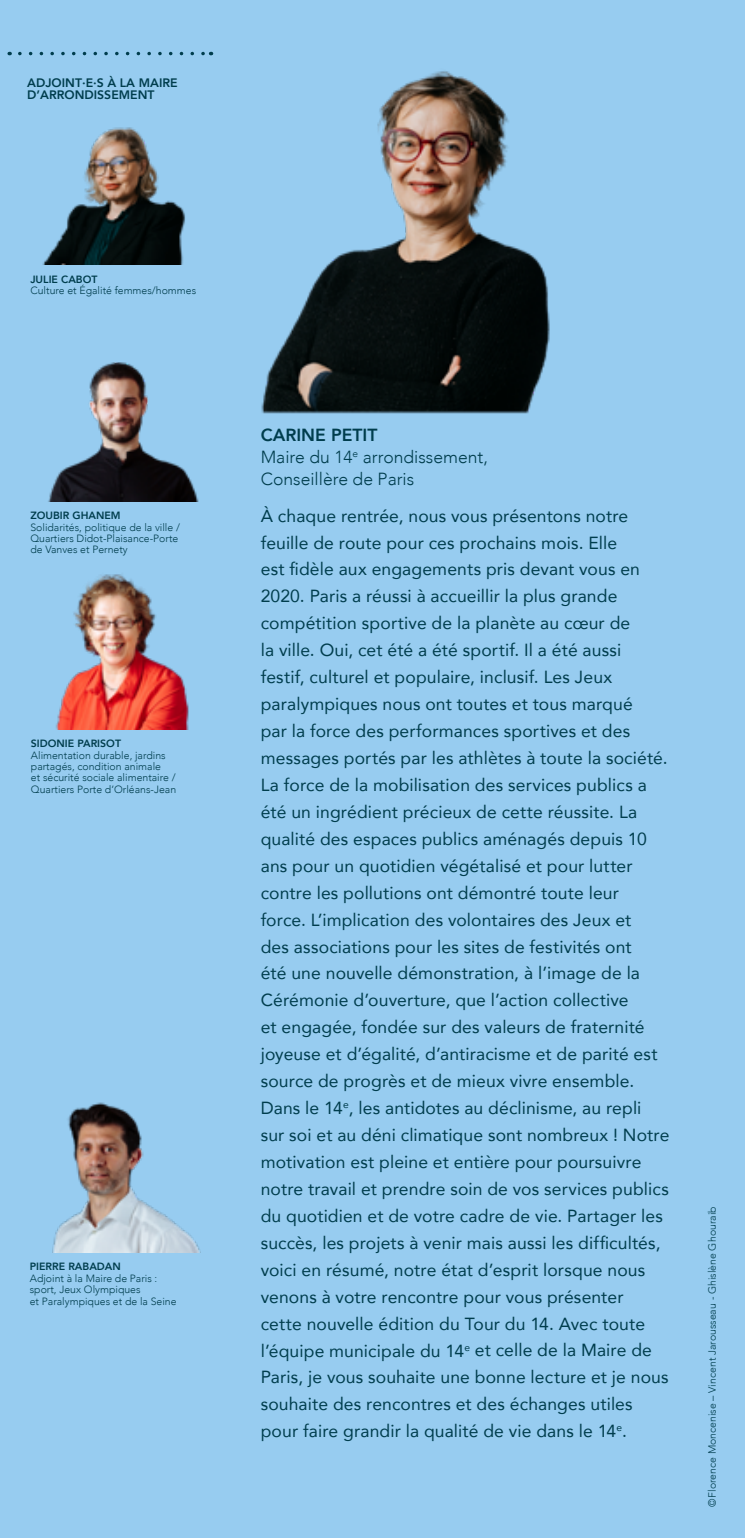
<style>
.page{position:relative;width:745px;height:1538px;background:#fff}
.page>*{position:absolute;margin:0;border:0;box-sizing:border-box;transform-origin:0 0}
.t1{font:17.5px/26.9px "Avenir";letter-spacing:.005em;color:#003d4d}
.t2{font:300 17.5px/21.7px "Avenir";color:#003d4d}
.t3{font:800 12.25px/12.2px "Avenir";color:#003d4d}
.t4{font:300 10.5px/11.4px "Avenir";color:#003d4d}
.t5{font:800 10.5px "Avenir";color:#003d4d}
.s1{font-weight:800}
</style>
<div class="page">
<div style="left:0;top:0;width:744px;height:1538px;background:#97ccf0"></div>
<img style="left:48px;top:362px;width:151px;height:139px">
<svg style="left:20px;top:52px;width:191px;height:3px"></svg>
<img style="left:52px;top:1102px;width:149px;height:150px">
<img style="left:56px;top:574px;width:133px;height:155px">
<img style="left:261px;top:71px;width:289px;height:343px">
<img style="left:42px;top:127px;width:143px;height:138px">
<p class="t3" style="left:27px;top:76px;width:152px">ADJOINT·E·S À LA MAIRE<br>D’ARRONDISSEMENT</p>
<p class="t5" style="left:30px;top:271px;width:69px">JULIE CABOT</p>
<p class="t4" style="left:30px;top:285px;width:167px">Culture et Égalité femmes/hommes</p>
<p class="t5" style="left:30px;top:507px;width:92px">ZOUBIR GHANEM</p>
<p class="t4" style="left:30px;top:521px;width:151px">Solidarités, politique de la ville /<br>Quartiers Didot-Plaisance-Porte de Vanves et Pernety</p>
<p class="t5" style="left:31px;top:735px;width:92px">SIDONIE PARISOT</p>
<p class="t4" style="left:31px;top:749px;width:147px">Alimentation durable, jardins partagés, condition animale<br>et sécurité sociale alimentaire /<br>Quartiers Porte d’Orléans-Jean</p>
<p class="t5" style="left:30px;top:1258px;width:92px">PIERRE RABADAN</p>
<p class="t4" style="left:30px;top:1272px;width:148px">Adjoint à la Maire de Paris : sport, Jeux Olympiques<br>et Paralympiques et de la Seine</p>
<p class="t2" style="left:260px;top:424px;width:228px"><span class="s1">CARINE PETIT<br></span>Maire du 14<sup>e</sup> arrondissement,<br>Conseillère de Paris</p>
<p class="t1" style="left:260px;top:501px;width:410px">À chaque rentrée, nous vous présentons notre feuille de route pour ces prochains mois. Elle<br>est fidèle aux engagements pris devant vous en 2020. Paris a réussi à accueillir la plus grande compétition sportive de la planète au cœur de<br>la ville. Oui, cet été a été sportif. Il a été aussi festif, culturel et populaire, inclusif. Les Jeux paralympiques nous ont toutes et tous marqué<br>par la force des performances sportives et des messages portés par les athlètes à toute la société.<br>La force de la mobilisation des services publics a été un ingrédient précieux de cette réussite. La qualité des espaces publics aménagés depuis 10 ans pour un quotidien végétalisé et pour lutter contre les pollutions ont démontré toute leur<br>force. L’implication des volontaires des Jeux et<br>des associations pour les sites de festivités ont<br>été une nouvelle démonstration, à l’image de la Cérémonie d’ouverture, que l’action collective<br>et engagée, fondée sur des valeurs de fraternité joyeuse et d’égalité, d’antiracisme et de parité est source de progrès et de mieux vivre ensemble.<br>Dans le 14<sup>e</sup>, les antidotes au déclinisme, au repli sur soi et au déni climatique sont nombreux ! Notre motivation est pleine et entière pour poursuivre notre travail et prendre soin de vos services publics du quotidien et de votre cadre de vie. Partager les succès, les projets à venir mais aussi les difficultés, voici en résumé, notre état d’esprit lorsque nous venons à votre rencontre pour vous présenter<br>cette nouvelle édition du Tour du 14. Avec toute l’équipe municipale du 14<sup>e</sup> et celle de la Maire de Paris, je vous souhaite une bonne lecture et je nous souhaite des rencontres et des échanges utiles pour faire grandir la qualité de vie dans le 14<sup>e</sup>.</p>
<p class="t4" style="left:706px;top:1507px;width:302px;rotate:-90deg">©Florence Moncenise – Vincent Jarousseau - Ghislène Ghouraib</p>
</div>
